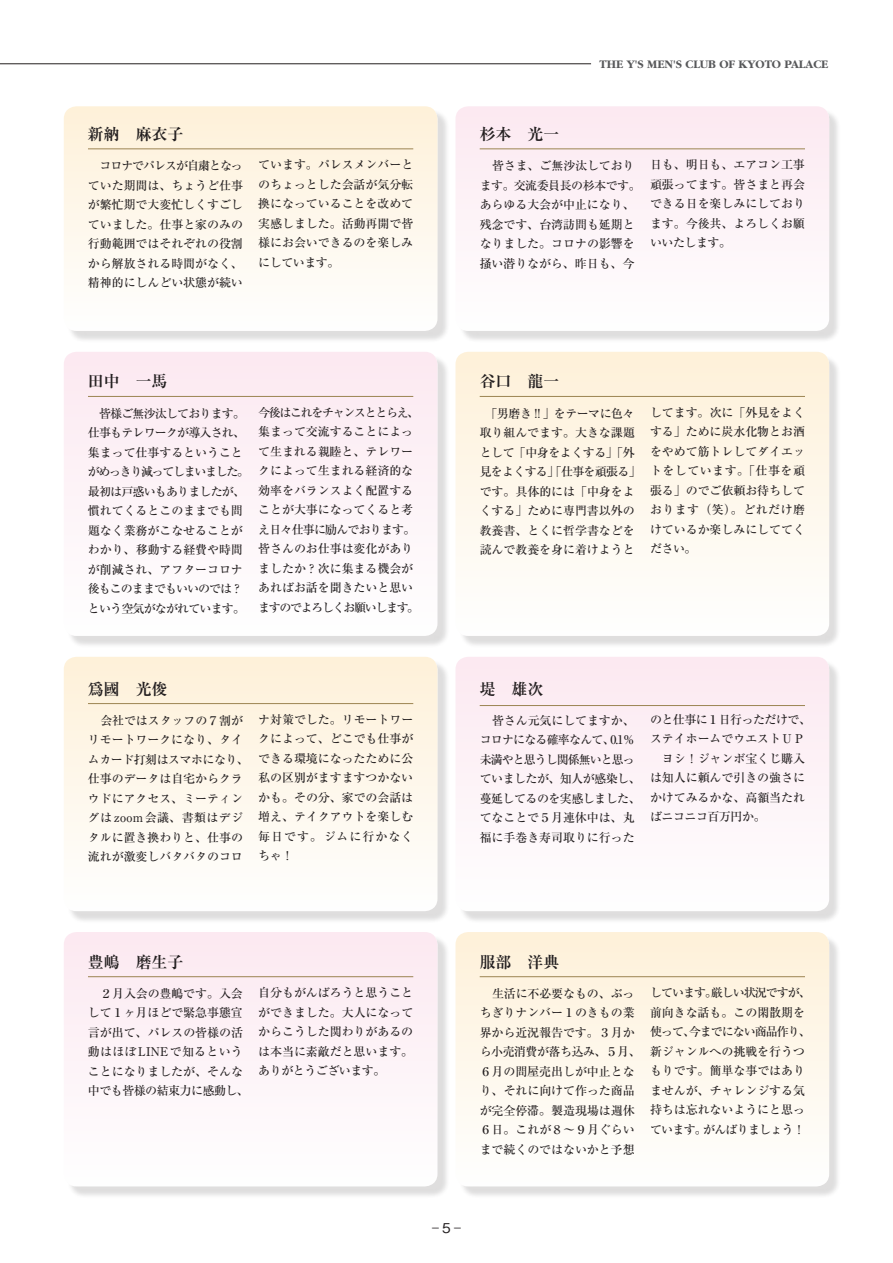
<style>
.page{position:relative;width:893px;height:1263px;background:#fff}
.page>*{position:absolute;margin:0;border:0;box-sizing:border-box;transform-origin:0 0}
.t1{font:700 15.9px "Ryumin Pr 6";color:#231f20}
.t2{font:500 13.5px "Gothic BBB Pr 6";color:#231f20}
.t3{font:500 12px/19.5px "Ryumin Pr 6";letter-spacing:-.01em;color:#231f20}
.t4{font:500 12px/19.5px "Ryumin Pr 6";letter-spacing:-.07em;color:#231f20}
.t5{font:500 12px/19.5px "Ryumin Pr 6";letter-spacing:-.045em;color:#231f20}
.t6{font:700 12px "Garamond";color:#57585a}
</style>
<div class="page">
<div style="left:458px;top:109px;width:383px;height:234px;background:#231f20;opacity:.15"></div>
<div style="left:67px;top:109px;width:382px;height:234px;background:#231f20;opacity:.15"></div>
<div style="left:458px;top:935px;width:383px;height:264px;background:#231f20;opacity:.15"></div>
<div style="left:67px;top:935px;width:382px;height:264px;background:#231f20;opacity:.15"></div>
<div style="left:455px;top:106px;width:374px;height:225px;background:#fdf3f7;border-radius:13px"></div>
<div style="left:64px;top:106px;width:373px;height:225px;background:linear-gradient(to bottom,#fdefd6,#feffff);border-radius:13px"></div>
<div style="left:455px;top:932px;width:374px;height:254px;background:linear-gradient(to bottom,#fef0d8,#fefefe);border-radius:13px"></div>
<div style="left:64px;top:932px;width:373px;height:254px;background:#fdf3f7;border-radius:13px"></div>
<hr style="left:0;top:64px;width:591px;height:1px;background:#231f20">
<hr style="left:88px;top:149px;width:325px;height:1px;background:#9c8452">
<hr style="left:480px;top:149px;width:325px;height:1px;background:#9c8452">
<hr style="left:88px;top:976px;width:325px;height:1px;background:#9c8452">
<div style="left:458px;top:355px;width:383px;height:293px;background:#231f20;opacity:.15"></div>
<div style="left:67px;top:355px;width:382px;height:293px;background:#231f20;opacity:.15"></div>
<div style="left:455px;top:352px;width:374px;height:284px;background:linear-gradient(to bottom,#fef0d9,#fefefe);border-radius:13px"></div>
<div style="left:64px;top:352px;width:373px;height:284px;background:#fdf3f7;border-radius:13px"></div>
<hr style="left:88px;top:396px;width:325px;height:1px;background:#9c8452">
<hr style="left:480px;top:396px;width:325px;height:1px;background:#9c8452">
<hr style="left:480px;top:976px;width:325px;height:1px;background:#9c8452">
<div style="left:458px;top:660px;width:383px;height:263px;background:#231f20;opacity:.15"></div>
<div style="left:67px;top:660px;width:382px;height:263px;background:#231f20;opacity:.15"></div>
<div style="left:455px;top:657px;width:374px;height:254px;background:#fdf3f7;border-radius:13px"></div>
<div style="left:64px;top:657px;width:373px;height:254px;background:linear-gradient(to bottom,#fef0d9,#fefefe);border-radius:13px"></div>
<hr style="left:88px;top:703px;width:325px;height:1px;background:#9c8452">
<hr style="left:480px;top:705px;width:325px;height:1px;background:#9c8452">
<h1 class="t1" style="left:88px;top:121px;width:97px">新納　麻衣子</h1>
<p class="t3" style="left:88px;top:155px;width:157px;text-align:justify">　コロナでパレスが自粛となっていた期間は、ちょうど仕事が繁忙期で大変忙しくすごしていました。仕事と家のみの行動範囲ではそれぞれの役割から解放される時間がなく、精神的にしんどい状態が続い</p>
<p class="t3" style="left:258px;top:154px;width:157px;text-align:justify">ています。パレスメンバーとのちょっとした会話が気分転換になっていることを改めて実感しました。活動再開で皆様にお会いできるのを楽しみにしています。</p>
<h1 class="t1" style="left:88px;top:369px;width:81px">田中　一馬</h1>
<p class="t4" style="left:88px;top:403px;width:163px">　皆様ご無沙汰しております。仕事もテレワークが導入され、集まって仕事するということがめっきり減ってしまいました。最初は戸惑いもありましたが、慣れてくるとこのままでも問題なく業務がこなせることがわかり、移動する経費や時間が削減され、アフターコロナ後もこのままでもいいのでは？という空気がながれています。</p>
<p class="t3" style="left:258px;top:402px;width:163px">今後はこれをチャンスととらえ、集まって交流することによって生まれる親睦と、テレワークによって生まれる経済的な効率をバランスよく配置することが大事になってくると考え日々仕事に励んでおります。皆さんのお仕事は変化がありましたか？次に集まる機会があればお話を聞きたいと思いますのでよろしくお願いします。</p>
<h1 class="t1" style="left:88px;top:676px;width:81px">爲國　光俊</h1>
<p class="t3" style="left:88px;top:710px;width:162px">　会社ではスタッフの７割がリモートワークになり、タイムカード打刻はスマホになり、仕事のデータは自宅からクラウドにアクセス、ミーティングはzoom会議、書類はデジタルに置き換わりと、仕事の流れが激変しバタバタのコロ</p>
<p class="t3" style="left:258px;top:709px;width:157px;text-align:justify">ナ対策でした。リモートワークによって、どこでも仕事ができる環境になったために公私の区別がますますつかないかも。その分、家での会話は増え、テイクアウトを楽しむ毎日です。ジムに行かなくちゃ！</p>
<p class="t6" style="left:600px;top:57px;width:230px">THE Y'S MEN'S CLUB OF KYOTO PALACE</p>
<h1 class="t1" style="left:480px;top:121px;width:81px">杉本　光一</h1>
<p class="t3" style="left:480px;top:155px;width:162px">　皆さま、ご無沙汰しております。交流委員長の杉本です。あらゆる大会が中止になり、残念です、台湾訪問も延期となりました。コロナの影響を掻い潜りながら、昨日も、今</p>
<p class="t3" style="left:650px;top:154px;width:157px;text-align:justify">日も、明日も、エアコン工事頑張ってます。皆さまと再会できる日を楽しみにしております。今後共、よろしくお願いいたします。</p>
<h1 class="t1" style="left:480px;top:369px;width:81px">谷口　龍一</h1>
<p class="t3" style="left:480px;top:403px;width:162px">　「男磨き！！」をテーマに色々取り組んでます。大きな課題として「中身をよくする」「外見をよくする」「仕事を頑張る」です。具体的には「中身をよくする」ために専門書以外の教養書、とくに哲学書などを読んで教養を身に着けようと</p>
<p class="t3" style="left:650px;top:402px;width:157px;text-align:justify">してます。次に「外見をよくする」ために炭水化物とお酒をやめて筋トレしてダイエットをしています。「仕事を頑張る」のでご依頼お待ちしております（笑）。どれだけ磨けているか楽しみにしててください。</p>
<h1 class="t1" style="left:480px;top:676px;width:65px">堤　雄次</h1>
<p class="t5" style="left:480px;top:710px;width:162px">　皆さん元気にしてますか、コロナになる確率なんて、0.1％未満やと思うし関係無いと思っていましたが、知人が感染し、蔓延してるのを実感しました、てなことで５月連休中は、丸福に手巻き寿司取りに行った</p>
<p class="t3" style="left:650px;top:709px;width:162px">のと仕事に１日行っただけで、ステイホームでウエストＵＰ　ヨシ！ジャンボ宝くじ購入は知人に頼んで引きの強さにかけてみるかな、高額当たればニコニコ百万円か。</p>
<h1 class="t1" style="left:88px;top:949px;width:97px">豊嶋　磨生子</h1>
<p class="t3" style="left:88px;top:983px;width:162px">　２月入会の豊嶋です。入会して１ヶ月ほどで緊急事態宣言が出て、パレスの皆様の活動はほぼLINEで知るということになりましたが、そんな中でも皆様の結束力に感動し、</p>
<p class="t3" style="left:258px;top:982px;width:157px;text-align:justify">自分もがんばろうと思うことができました。大人になってからこうした関わりがあるのは本当に素敵だと思います。ありがとうございます。</p>
<h1 class="t1" style="left:480px;top:949px;width:81px">服部　洋典</h1>
<p class="t3" style="left:480px;top:983px;width:162px">　生活に不必要なもの、ぶっちぎりナンバー１のきもの業界から近況報告です。３月から小売消費が落ち込み、５月、<br>６月の問屋売出しが中止となり、それに向けて作った商品が完全停滞。製造現場は週休<br>６日。これが８～９月ぐらいまで続くのではないかと予想</p>
<p class="t3" style="left:650px;top:982px;width:162px">しています。厳しい状況ですが、前向きな話も。この閑散期を使って、今までにない商品作り、新ジャンルへの挑戦を行うつもりです。簡単な事ではありませんが、チャレンジする気持ちは忘れないようにと思っています。がんばりましょう！</p>
<p class="t2" style="left:429px;top:1217px;width:37px">－5－</p>
</div>
